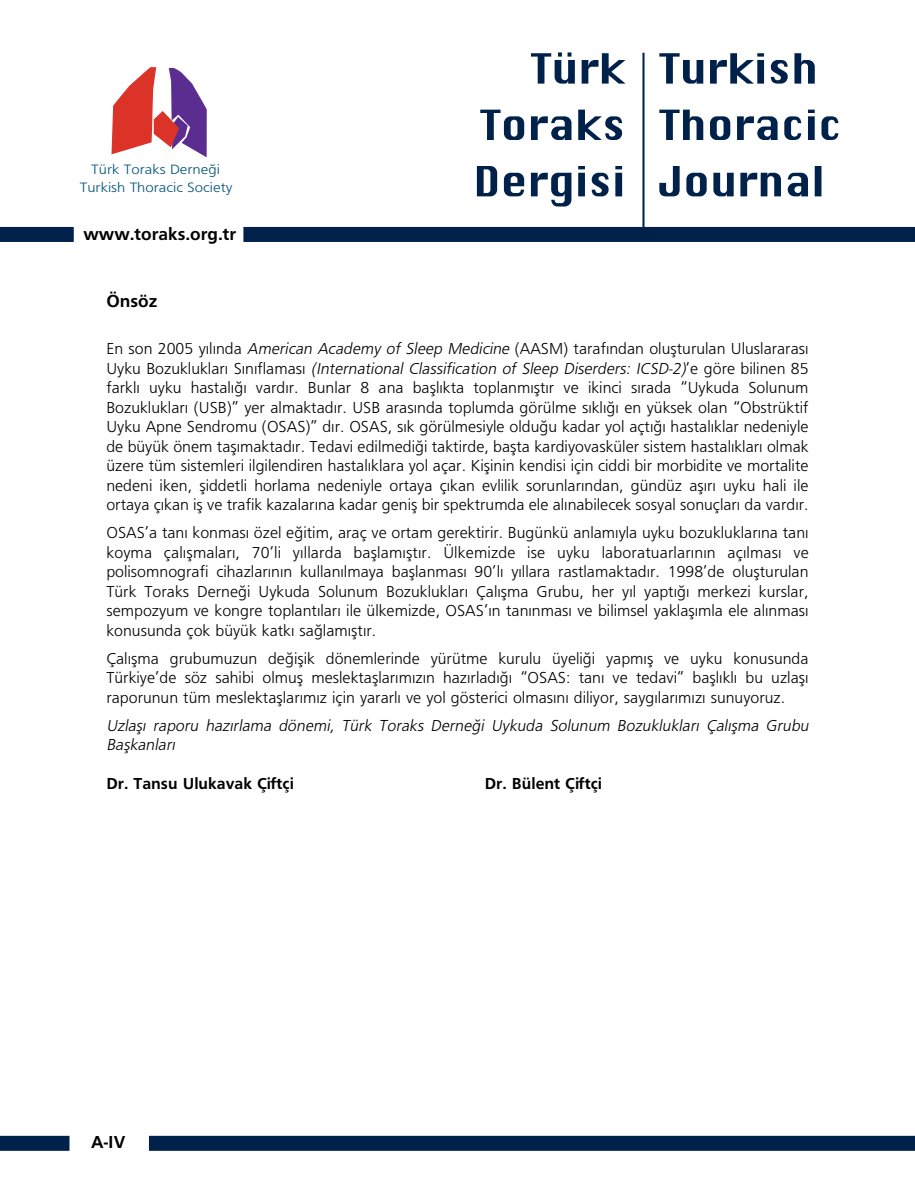
<style>
.page{position:relative;width:915px;height:1191px;background:#fff}
.page>*{position:absolute;margin:0;border:0;box-sizing:border-box;transform-origin:0 0}
.t1{font:18px "Gill Sans Boldpcw";color:#000}
.t2{font:16.5px/19.5px "Gill Sans Lightpcw";color:#000;text-align:justify}
.t3{font:italic 16.5px/19.5px "Gill Sans Lightpcw";color:#000}
.t4{font:16.5px "Gill Sans Boldpcw";color:#000}
.t5{font:14.1px/17.7px "Gill Sans Lightpcw";color:#00537c;text-align:center;scale:1.1 1}
.s1{font-style:italic}
</style>
<div class="page">
<div style="left:0;top:1135px;width:69px;height:15px;background:#00224a"></div>
<div style="left:149px;top:1135px;width:765px;height:15px;background:#00224a"></div>
<div style="left:243px;top:227px;width:671px;height:15px;background:#00224a"></div>
<div style="left:0;top:227px;width:74px;height:15px;background:#00224a"></div>
<svg style="left:659px;top:166px;width:162px;height:30px"></svg>
<svg style="left:659px;top:110px;width:179px;height:30px"></svg>
<svg style="left:659px;top:53px;width:155px;height:31px"></svg>
<svg style="left:476px;top:166px;width:146px;height:40px"></svg>
<svg style="left:480px;top:110px;width:142px;height:30px"></svg>
<svg style="left:530px;top:52px;width:95px;height:32px"></svg>
<hr style="left:642px;top:53px;width:2px;height:186px;background:#00224a">
<svg style="left:111px;top:67px;width:96px;height:90px"></svg>
<p class="t5" style="left:80px;top:160px;width:140px">Türk Toraks Derneği<br>Turkish Thoracic Society</p>
<p class="t1" style="left:84px;top:223px;width:154px">www.toraks.org.tr</p>
<p class="t1" style="left:106px;top:290px;width:52px">Önsöz</p>
<p class="t2" style="left:106px;top:338px;width:703px">En son 2005 yılında <span class="s1">American Academy of Sleep Medicine</span> (AASM) tarafından oluşturulan Uluslararası U y k u B o z u k l u k l a r ı S ı n ı f l a m a s ı <span class="s1">(International Classification of Sleep Diserders: ICSD-2)</span>’ e g ö r e b i l i n e n 8 5 farklı uyku hastalığı vardır. Bunlar 8 ana başlıkta toplanmıştır ve ikinci sırada “Uykuda Solunum Bozuklukları (USB)” yer almaktadır. USB arasında toplumda görülme sıklığı en yüksek olan “Obstrüktif Uyku Apne Sendromu (OSAS)” dır. OSAS, sık görülmesiyle olduğu kadar yol açtığı hastalıklar nedeniyle de büyük önem taşımaktadır. Tedavi edilmediği taktirde, başta kardiyovasküler sistem hastalıkları olmak üzere tüm sistemleri ilgilendiren hastalıklara yol açar. Kişinin kendisi için ciddi bir morbidite ve mortalite nedeni iken, şiddetli horlama nedeniyle ortaya çıkan evlilik sorunlarından, gündüz aşırı uyku hali ile ortaya çıkan iş ve trafik kazalarına kadar geniş bir spektrumda ele alınabilecek sosyal sonuçları da vardır.</p>
<p class="t2" style="left:106px;top:522px;width:703px">OSAS’a tanı konması özel eğitim, araç ve ortam gerektirir. Bugünkü anlamıyla uyku bozukluklarına tanı koyma çalışmaları, 70’li yıllarda başlamıştır. Ülkemizde ise uyku laboratuarlarının açılması ve polisomnografi cihazlarının kullanılmaya başlanması 90’lı yıllara rastlamaktadır. 1998’de oluşturulan Türk Toraks Derneği Uykuda Solunum Bozuklukları Çalışma Grubu, her yıl yaptığı merkezi kurslar, sempozyum ve kongre toplantıları ile ülkemizde, OSAS’ın tanınması ve bilimsel yaklaşımla ele alınması konusunda çok büyük katkı sağlamıştır.</p>
<p class="t2" style="left:106px;top:648px;width:703px">Çalışma grubumuzun değişik dönemlerinde yürütme kurulu üyeliği yapmış ve uyku konusunda Türkiye’de söz sahibi olmuş meslektaşlarımızın hazırladığı “OSAS: tanı ve tedavi” başlıklı bu uzlaşı raporunun tüm meslektaşlarımız için yararlı ve yol gösterici olmasını diliyor, saygılarımızı sunuyoruz.</p>
<p class="t3" style="left:106px;top:715px;width:706px">Uzlaşı raporu hazırlama dönemi, Türk Toraks Derneği Uykuda Solunum Bozuklukları Çalışma Grubu<br>Başkanları</p>
<p class="t4" style="left:106px;top:774px;width:189px">Dr. Tansu Ulukavak Çiftçi</p>
<p class="t4" style="left:484px;top:774px;width:119px">Dr. Bülent Çiftçi</p>
<p class="t1" style="left:91px;top:1131px;width:36px">A-IV</p>
</div>
